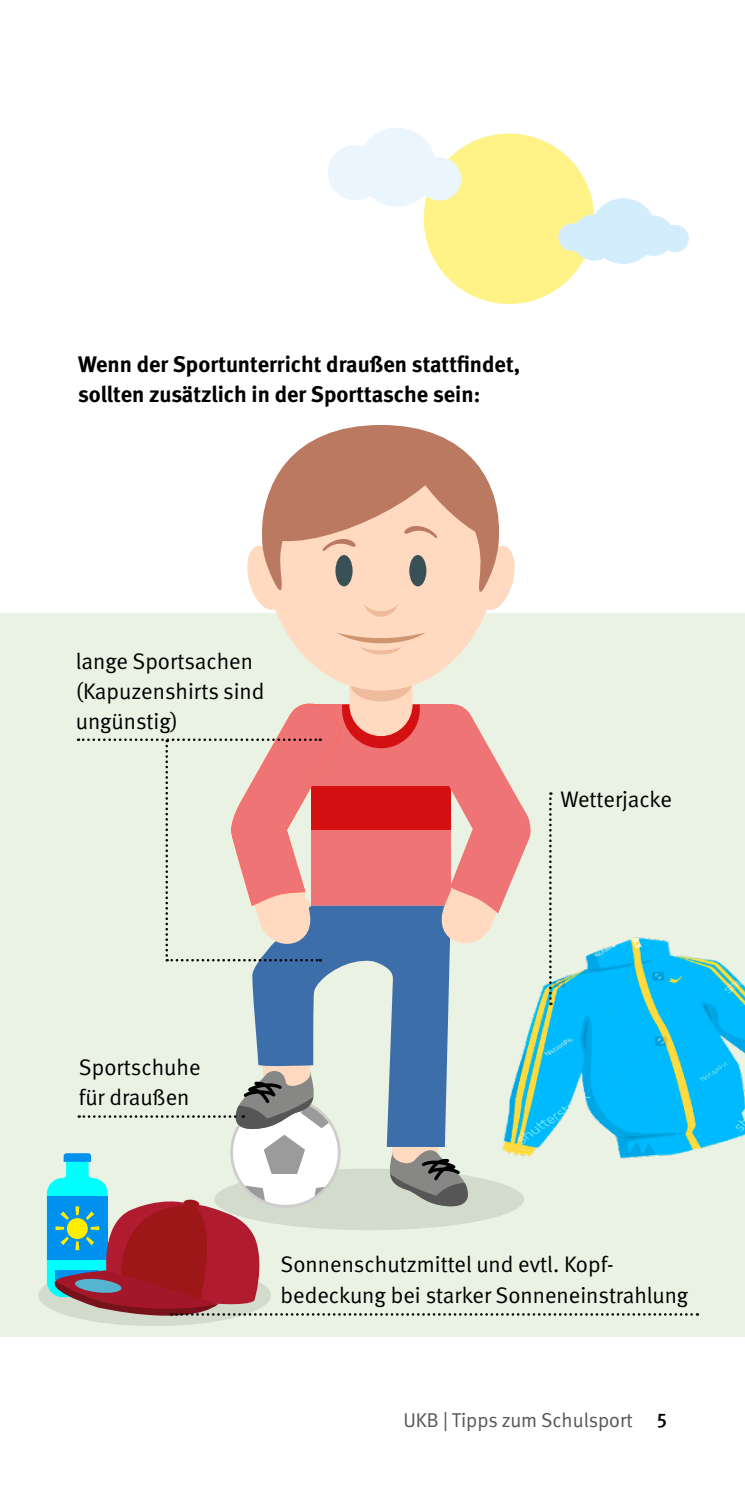
<style>
.page{position:relative;width:745px;height:1489px;background:#fff}
.page>*{position:absolute;margin:0;border:0;box-sizing:border-box;transform-origin:0 0}
.t1{font:22.5px/30.2px "DGUV Meta";color:#000}
.t2{font:700 22.5px/30.2px "DGUV Meta";color:#000}
.t3{font:20px "DGUV Meta";color:#565656}
.s1{font-weight:500;color:#000}
</style>
<div class="page">
<div style="left:423px;top:133px;width:171px;height:171px;background:#fff387;border-radius:50%"></div>
<svg style="left:558px;top:198px;width:130px;height:66px"></svg>
<svg style="left:328px;top:128px;width:133px;height:78px"></svg>
<div style="left:0;top:613px;width:744px;height:723px;background:#eaf3e3"></div>
<img style="left:697px;top:958px;width:47px;height:192px">
<div style="left:280px;top:621px;width:202px;height:11px;background:#ffdac0"></div>
<svg style="left:247px;top:425px;width:268px;height:196px"></svg>
<svg style="left:38px;top:632px;width:659px;height:694px"></svg>
<p class="t2" style="left:78px;top:350px;width:443px">Wenn der Sportunterricht draußen stattfindet, sollten zusätzlich in der Sporttasche sein:</p>
<p class="t1" style="left:76px;top:646px;width:190px">lange Sportsachen (Kapuzenshirts sind ungünstig)</p>
<p class="t1" style="left:560px;top:785px;width:113px">Wetterjacke</p>
<p class="t1" style="left:79px;top:1052px;width:123px">Sportschuhe für draußen</p>
<p class="t1" style="left:280px;top:1249px;width:409px">Sonnenschutzmittel und evtl. Kopf&shy;bedeckung bei starker Sonneneinstrahlung</p>
<p class="t3" style="left:403px;top:1408px;width:265px">UKB | Tipps zum Schulsport <span class="s1">5</span></p>
</div>
